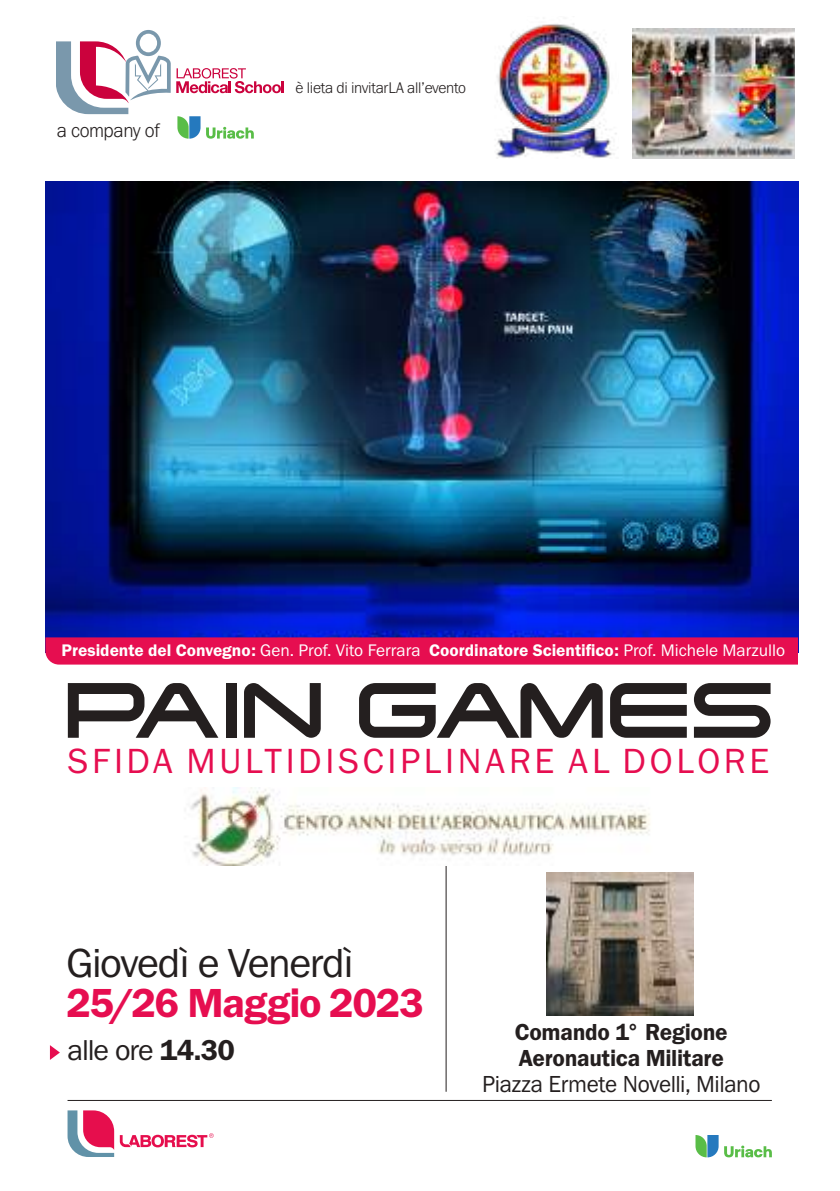
<style>
.page{position:relative;width:840px;height:1191px;background:#fff}
.page>*{position:absolute;margin:0;border:0;box-sizing:border-box;transform-origin:0 0}
.t1{font:78.2px "Tachyon";letter-spacing:-.01em;color:#241f1f}
.t2{font:42px "Franklin Gothic URW Boo";letter-spacing:-.035em;color:#241f1f}
.t3{font:42px "Franklin Gothic URW Dem";letter-spacing:-.03em;color:#e60e50}
.t4{font:36.2px "Franklin Gothic URW Boo";letter-spacing:.1em;color:#e60e50}
.t5{font:29.8px "Franklin Gothic URW Boo";letter-spacing:-.035em;color:#241f1f}
.t6{font:24px/26px "Franklin Gothic URW Dem";letter-spacing:-.015em;color:#241f1f}
.t7{font:24px "Franklin Gothic URW Boo";letter-spacing:-.02em;color:#241f1f}
.t8{font:300 20px "Franklin Gothic URW";letter-spacing:-.02em;color:#241f1f}
.t9{font:17.4px "Franklin Gothic URW Dem";color:#fff}
.t10{font:300 16px "Franklin Gothic URW";letter-spacing:-.02em;color:#241f1f}
.s1{font-family:"Franklin Gothic URW Boo"}
.s2{font-family:"Franklin Gothic URW Dem"}
</style>
<div class="page">
<img style="left:45px;top:182px;width:753px;height:470px">
<svg style="left:67px;top:1110px;width:47px;height:47px"></svg>
<svg style="left:120px;top:1133px;width:93px;height:14px"></svg>
<svg style="left:50px;top:1045px;width:10px;height:15px"></svg>
<hr style="left:67px;top:1100px;width:704px;height:1px;background:#241f1f">
<hr style="left:445px;top:835px;width:1px;height:256px;background:#241f1f">
<div style="left:45px;top:637px;width:752px;height:27px;background:#e60e50"></div>
<svg style="left:695px;top:1135px;width:76px;height:22px"></svg>
<img style="left:632px;top:29px;width:162px;height:130px">
<img style="left:496px;top:23px;width:121px;height:135px">
<svg style="left:57px;top:30px;width:227px;height:109px"></svg>
<img style="left:546px;top:872px;width:147px;height:143px">
<img style="left:190px;top:787px;width:460px;height:78px">
<p class="t8" style="left:57px;top:118px;width:105px">a company of</p>
<p class="t10" style="left:295px;top:78px;width:172px">è lieta di invitarLA all’evento</p>
<p class="t9" style="left:62px;top:639px;width:724px">Presidente del Convegno: <span class="s1">Gen. Prof. Vito Ferrara</span> Coordinatore Scientifico: <span class="s1">Prof. Michele Marzullo</span></p>
<h1 class="t1" style="left:68px;top:660px;width:711px">PAIN GAMES</h1>
<h3 class="t4" style="left:68px;top:738px;width:702px">SFIDA MULTIDISCIPLINARE AL DOLORE</h3>
<h2 class="t2" style="left:66px;top:936px;width:288px">Giovedì e Venerdì</h2>
<h2 class="t3" style="left:66px;top:976px;width:359px">25/26 Maggio 2023</h2>
<h3 class="t5" style="left:67px;top:1031px;width:169px">alle ore <span class="s2">14.30</span></h3>
<h3 class="t6" style="left:514px;top:1018px;width:214px">Comando 1° Regione<br>Aeronautica Militare</h3>
<h3 class="t7" style="left:482px;top:1068px;width:279px">Piazza Ermete Novelli, Milano</h3>
</div>
